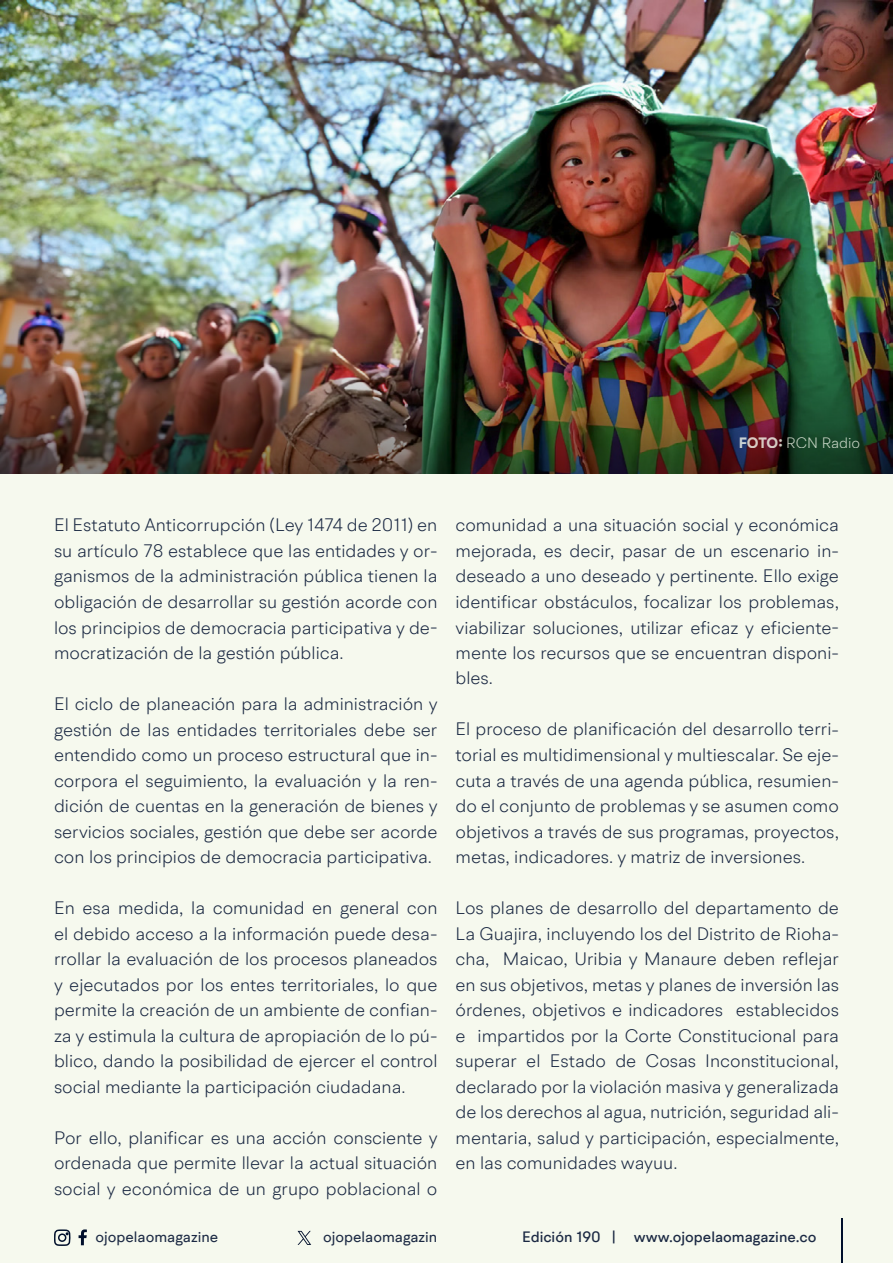
<style>
.page{position:relative;width:893px;height:1263px;background:#f6f9ee}
.page>*{position:absolute;margin:0;border:0;box-sizing:border-box;transform-origin:0 0}
.t1{font:300 18px/25.5px "BR Hendrix";color:#1b2943;text-align:justify}
.t2{font:500 15px "BR Hendrix";color:#1b2943}
.t3{font:15px "BR Hendrix";color:#1b2943}
.t4{font:300 15px "BR Hendrix";color:#f5faed}
.s1{font-weight:700}
</style>
<div class="page">
<svg style="left:79px;top:1229px;width:8px;height:16px"></svg>
<svg style="left:54px;top:1229px;width:17px;height:17px"></svg>
<hr style="left:841px;top:1219px;width:1px;height:44px;background:#000f2b">
<svg style="left:298px;top:1231px;width:13px;height:14px"></svg>
<img style="left:0;top:0;width:893px;height:337px">
<img style="left:0;top:337px;width:893px;height:137px">
<p class="t4" style="left:739px;top:433px;width:123px"><span class="s1">FOTO:</span> RCN Radio</p>
<p class="t1" style="left:54px;top:512px;width:385px">El Estatuto Anticorrupción (Ley 1474 de 2011) en su artículo 78 establece que las entidades y or&shy;ganismos de la administración pública tienen la obligación de desarrollar su gestión acorde con los principios de democracia participativa y de&shy;mocratización de la gestión pública.</p>
<p class="t1" style="left:54px;top:691px;width:385px">El ciclo de planeación para la administración y gestión de las entidades territoriales debe ser entendido como un proceso estructural que in&shy;corpora el seguimiento, la evaluación y la ren&shy;dición de cuentas en la generación de bienes y servicios sociales, gestión que debe ser acorde con los principios de democracia participativa.</p>
<p class="t1" style="left:54px;top:895px;width:385px">En esa medida, la comunidad en general con el debido acceso a la información puede desa&shy;rrollar la evaluación de los procesos planeados y ejecutados por los entes territoriales, lo que permite la creación de un ambiente de confian&shy;za y estimula la cultura de apropiación de lo pú&shy;blico, dando la posibilidad de ejercer el control social mediante la participación ciudadana.</p>
<p class="t1" style="left:54px;top:1124px;width:385px">Por ello, planificar es una acción consciente y ordenada que permite llevar la actual situación social y económica de un grupo poblacional o</p>
<p class="t1" style="left:455px;top:512px;width:385px">comunidad a una situación social y económica mejorada, es decir, pasar de un escenario in&shy;deseado a uno deseado y pertinente. Ello exige identificar obstáculos, focalizar los problemas, viabilizar soluciones, utilizar eficaz y eficiente&shy;mente los recursos que se encuentran disponi&shy;bles.</p>
<p class="t1" style="left:455px;top:716px;width:385px">El proceso de planificación del desarrollo terri&shy;torial es multidimensional y multiescalar. Se eje&shy;cuta a través de una agenda pública, resumien&shy;do el conjunto de problemas y se asumen como objetivos a través de sus programas, proyectos, metas, indicadores. y matriz de inversiones.</p>
<p class="t1" style="left:455px;top:895px;width:385px">Los planes de desarrollo del departamento de La Guajira, incluyendo los del Distrito de Rioha&shy;cha, Maicao, Uribia y Manaure deben reflejar en sus objetivos, metas y planes de inversión las órdenes, objetivos e indicadores establecidos e impartidos por la Corte Constitucional para superar el Estado de Cosas Inconstitucional, declarado por la violación masiva y generalizada de los derechos al agua, nutrición, seguridad ali&shy;mentaria, salud y participación, especialmente, en las comunidades wayuu.</p>
<p class="t3" style="left:96px;top:1227px;width:124px">ojopelaomagazine</p>
<p class="t3" style="left:323px;top:1227px;width:116px">ojopelaomagazin</p>
<p class="t2" style="left:522px;top:1227px;width:296px">Edición 190 | www.ojopelaomagazine.co</p>
</div>
